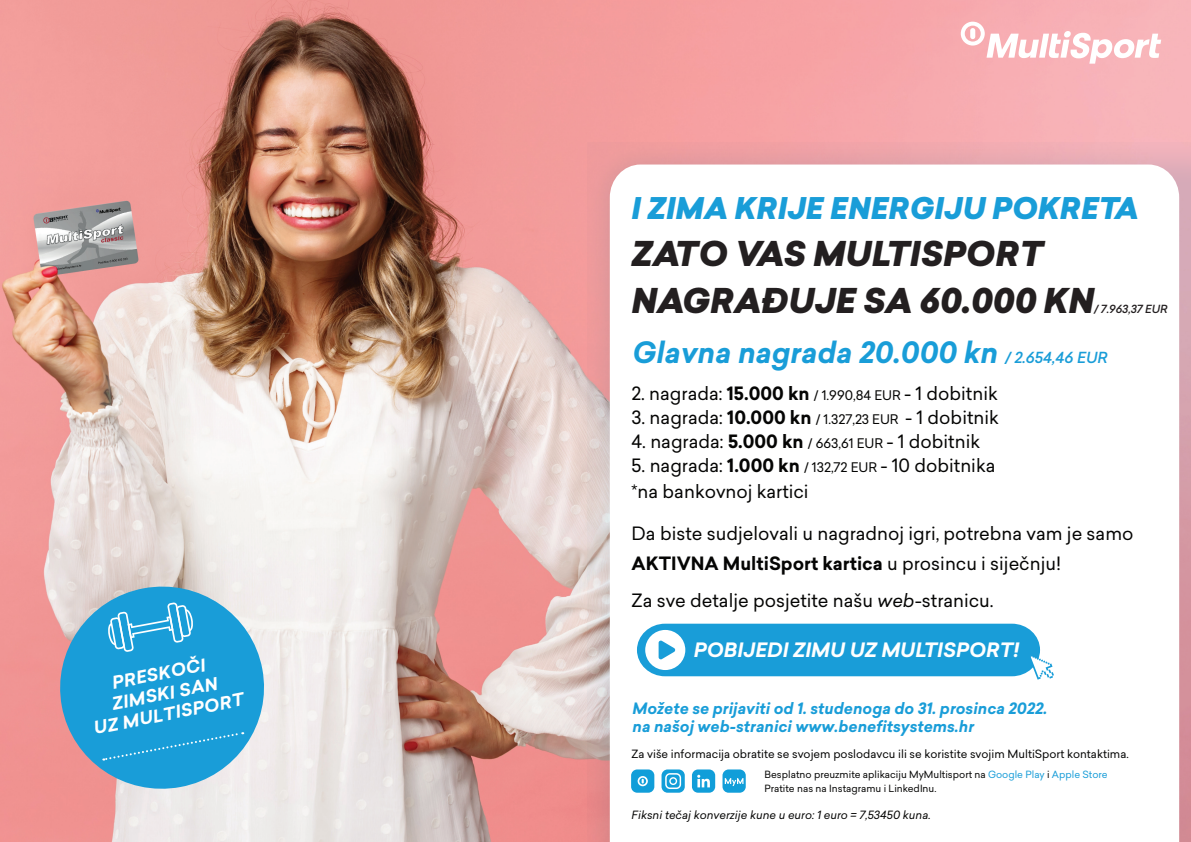
<style>
.page{position:relative;width:1191px;height:842px;background:#fff}
.page>*{position:absolute;margin:0;border:0;box-sizing:border-box;transform-origin:0 0}
.t1{font:italic 900 33.5px/46.8px "Sailec";letter-spacing:-.005em;color:#231f20}
.t2{font:italic 900 29.4px "Sailec";color:#199dd8}
.t3{font:italic 700 28.9px "Sailec";color:#199dd8}
.t4{font:italic 700 19.4px "Sailec";color:#fff}
.t5{font:18px/26px "Sailec";color:#050504}
.t6{font:italic 700 17.1px/20.6px "Sailec";color:#fff;text-align:center}
.t7{font:italic 700 15.4px/18.4px "Sailec";color:#199dd8}
.t8{font:11.2px "Sailec";color:#050504}
.t9{font:italic 11.2px "Sailec";color:#050504}
.t10{font:italic 500 11px "Sailec";letter-spacing:-.005em;color:#231f20}
.t11{font:9.8px/14.5px "Sailec";color:#050504}
.s1{font-weight:500;font-size:15px}
.s2{font-weight:700}
.s3{font-size:13px}
.s4{font-style:italic}
.s5{color:#199dd8}
</style>
<div class="page">
<img style="left:0;top:0;width:1191px;height:842px">
<svg style="left:587px;top:142px;width:604px;height:700px;background:#e1a8ac"></svg>
<svg style="left:610px;top:165px;width:569px;height:677px"></svg>
<svg style="left:52px;top:578px;width:220px;height:219px;background:#6cb0d3"></svg>
<svg style="left:108px;top:602px;width:85px;height:50px;background:#3eadde"></svg>
<svg style="left:103px;top:732px;width:140px;height:29px;background:#22a0d9"></svg>
<svg style="left:637px;top:624px;width:417px;height:56px;background:#3fadde"></svg>
<svg style="left:960px;top:22px;width:201px;height:42px"></svg>
<div style="left:722px;top:769px;width:23px;height:24px;background:#119ed9;border-radius:6px"></div>
<svg style="left:724px;top:778px;width:19px;height:8px"></svg>
<div style="left:692px;top:769px;width:23px;height:24px;background:#119ed9;border-radius:6px"></div>
<svg style="left:697px;top:775px;width:13px;height:13px"></svg>
<div style="left:661px;top:769px;width:24px;height:24px;background:#119ed9;border-radius:6px"></div>
<svg style="left:665px;top:773px;width:16px;height:16px"></svg>
<div style="left:631px;top:769px;width:23px;height:24px;background:#119ed9;border-radius:6px"></div>
<svg style="left:637px;top:776px;width:11px;height:10px"></svg>
<p class="t6" style="left:84px;top:678px;width:154px;rotate:-11deg">PRESKOČI<br>ZIMSKI SAN<br>UZ MULTISPORT</p>
<h2 class="t2" style="left:631px;top:187px;width:509px">I ZIMA KRIJE ENERGIJU POKRETA</h2>
<h1 class="t1" style="left:631px;top:232px;width:464px">ZATO VAS MULTISPORT<br>NAGRAĐUJE SA 60.000 KN</h1>
<p class="t10" style="left:1094px;top:301px;width:75px">/ 7.963,37 EUR</p>
<h3 class="t3" style="left:632px;top:332px;width:477px">Glavna nagrada 20.000 kn <span class="s1">/ 2.654,46 EUR</span></h3>
<p class="t5" style="left:631px;top:380px;width:368px">2. nagrada: <span class="s2">15.000 kn</span> <span class="s3">/ 1.990,84 EUR</span> - 1 dobitnik</p>
<p class="t5" style="left:631px;top:404px;width:369px">3. nagrada: <span class="s2">10.000 kn</span> <span class="s3">/ 1.327,23 EUR</span> - 1 dobitnik</p>
<p class="t5" style="left:631px;top:428px;width:350px">4. nagrada: <span class="s2">5.000 kn</span> <span class="s3">/ 663,61 EUR</span> - 1 dobitnik</p>
<p class="t5" style="left:631px;top:452px;width:365px">5. nagrada: <span class="s2">1.000 kn</span> <span class="s3">/ 132,72 EUR</span> - 10 dobitnika *na bankovnoj kartici</p>
<p class="t5" style="left:631px;top:519px;width:503px;line-height:30px">Da biste sudjelovali u nagradnoj igri, potrebna vam je samo<br><span class="s2">AKTIVNA MultiSport kartica</span> u prosincu i siječnju!</p>
<p class="t5" style="left:631px;top:588px;width:363px">Za sve detalje posjetite našu <span class="s4">web</span>-stranicu.</p>
<p class="t4" style="left:694px;top:636px;width:327px">POBIJEDI ZIMU UZ MULTISPORT!</p>
<p class="t7" style="left:632px;top:699px;width:416px">Možete se prijaviti od 1. studenoga do 31. prosinca 2022. na našoj web-stranici www.benefitsystems.hr</p>
<p class="t8" style="left:631px;top:746px;width:499px">Za više informacija obratite se svojem poslodavcu ili se koristite svojim MultiSport kontaktima.</p>
<p class="t11" style="left:764px;top:767px;width:345px">Besplatno preuzmite aplikaciju MyMultisport na <span class="s5">Google Play</span> i <span class="s5">Apple Store<br></span>Pratite nas na Instagramu i LinkedInu.</p>
<p class="t9" style="left:631px;top:807px;width:301px">Fiksni tečaj konverzije kune u euro: 1 euro = 7,53450 kuna.</p>
</div>
